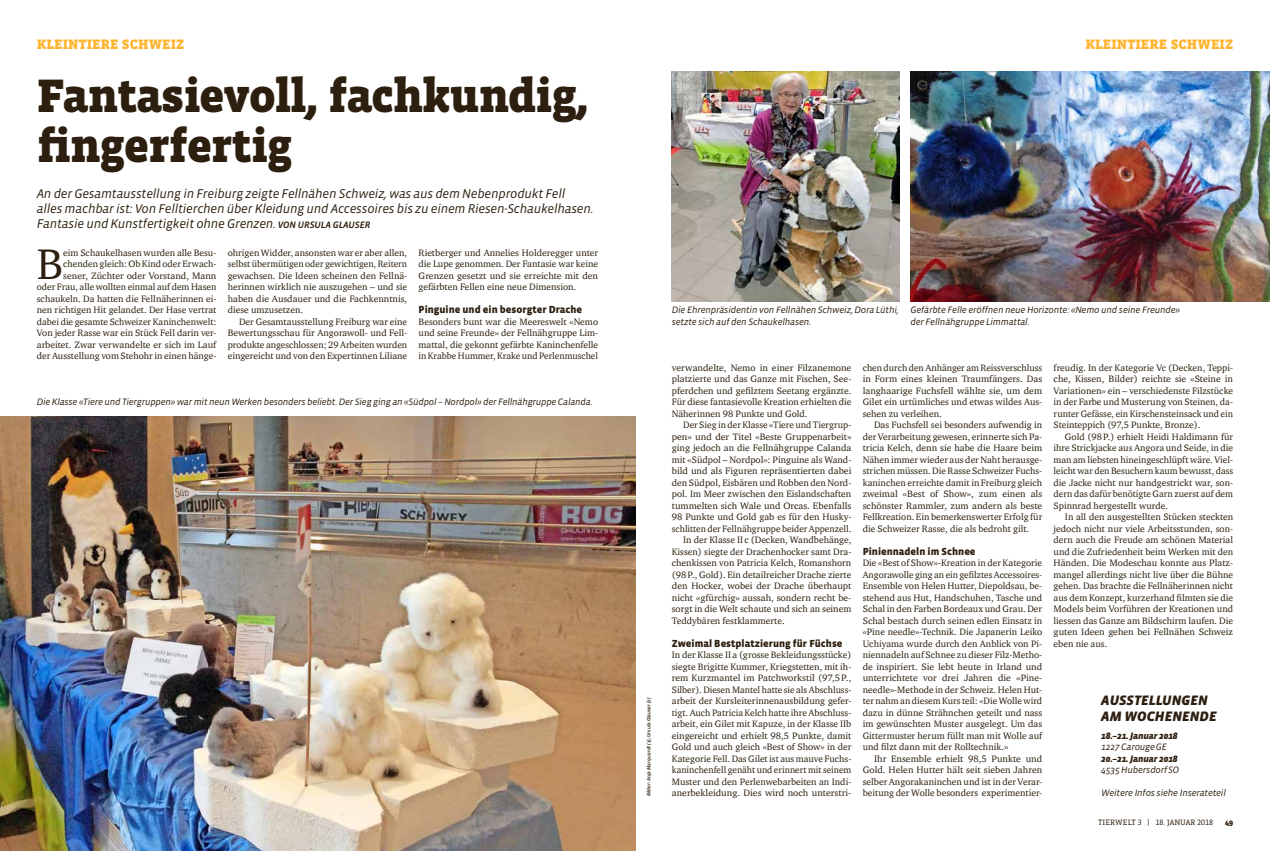
<style>
.page{position:relative;width:1270px;height:851px;background:#fff}
.page>*{position:absolute;margin:0;border:0;box-sizing:border-box;transform-origin:0 0}
.t1{font:900 48px/50px "Vista Slab OT";letter-spacing:-.02em;color:#2d1f0f}
.t2{font:43.8px "Charter ITC";color:#2d1f0f}
.t3{font:900 14px "Vista Slab OT";color:#ffb42f}
.t4{font:italic 900 14px/16px "Vista Sans OT";color:#2d1f0f}
.t5{font:italic 13px/15px "Vista Sans OT";letter-spacing:-.02em;color:#2d1f0f}
.t6{font:900 10.5px "Vista Sans OT";color:#2d1f0f}
.t7{font:9.5px/11.5px "Charter ITC";color:#2d1f0f;text-align:justify}
.t8{font:italic 9.5px/11.5px "Vista Sans OT";letter-spacing:-.02em;color:#2d1f0f}
.t9{font:italic 900 9.5px "Vista Sans OT";letter-spacing:-.02em;color:#2d1f0f}
.t10{font:8px "Vista Slab OT";color:#2d1f0f}
.t11{font:900 8px "Vista Slab OT";color:#2d1f0f}
.t12{font:italic 500 5px "Vista Sans OT";color:#2d1f0f}
.s1{font-weight:500;font-size:9.5px}
</style>
<div class="page">
<img style="left:0;top:416px;width:635px;height:434px">
<img style="left:910px;top:71px;width:360px;height:230px">
<img style="left:672px;top:71px;width:227px;height:230px">
<h3 class="t3" style="left:37px;top:37px;width:149px">KLEINTIERE SCHWEIZ</h3>
<h3 class="t3" style="left:1085px;top:37px;width:149px">KLEINTIERE SCHWEIZ</h3>
<h1 class="t1" style="left:37px;top:72px;width:553px">Fantasievoll, fachkundig, fingerfertig</h1>
<p class="t5" style="left:37px;top:186px;width:558px">An der Gesamtausstellung in Freiburg zeigte Fellnähen Schweiz, was aus dem Nebenprodukt Fell alles machbar ist: Von Felltierchen über Kleidung und Accessoires bis zu einem Riesen-Schaukelhasen.<br>Fantasie und Kunstfertigkeit ohne Grenzen. <span class="s1">VON URSULA GLAUSER</span></p>
<p class="t7" style="left:37px;top:246px;width:181px;text-align:right">eim Schaukelhasen wurden alle Besu&shy;chenden gleich: Ob Kind oder Erwach&shy;sener, Züchter oder Vorstand, Mann<br>oder Frau, alle wollten einmal auf dem Hasen schaukeln. Da hatten die Fellnäherinnen ei&shy;nen richtigen Hit gelandet. Der Hase vertrat dabei die gesamte Schweizer Kaninchenwelt:<br>Von jeder Rasse war ein Stück Fell darin ver&shy;arbeitet. Zwar verwandelte er sich im Lauf der Ausstellung vom Stehohr in einen hänge-</p>
<p class="t7" style="left:228px;top:246px;width:181px">ohrigen Widder, ansonsten war er aber allen, selbst übermütigen oder gewichtigen, Reitern gewachsen. Die Ideen scheinen den Fellnä&shy;herinnen wirklich nie auszugehen – und sie haben die Ausdauer und die Fachkenntnis, diese umzusetzen.</p>
<h2 class="t2" style="left:37px;top:236px;width:28px">B</h2>
<p class="t7" style="left:228px;top:315px;width:181px;text-indent:11px">Der Gesamtausstellung Freiburg war eine Bewertungsschau für Angorawoll- und Fell&shy;produkte angeschlossen; 29 Arbeiten wurden eingereicht und von den Expertinnen Liliane</p>
<p class="t7" style="left:419px;top:246px;width:181px">Rietberger und Annelies Holderegger unter die Lupe genommen. Der Fantasie war keine Grenzen gesetzt und sie erreichte mit den gefärbten Fellen eine neue Dimension.</p>
<p class="t6" style="left:419px;top:304px;width:165px">Pinguine und ein besorgter Drache</p>
<p class="t7" style="left:419px;top:315px;width:181px">Besonders bunt war die Meereswelt «Nemo und seine Freunde» der Fellnähgruppe Lim&shy;mattal, die gekonnt gefärbte Kaninchenfelle in Krabbe Hummer, Krake und Perlenmuschel</p>
<p class="t8" style="left:37px;top:396px;width:557px">Die Klasse «Tiere und Tiergruppen» war mit neun Werken besonders beliebt. Der Sieg ging an «Südpol – Nordpol» der Fellnähgruppe Calanda.</p>
<p class="t12" style="left:646px;top:796px;width:100px;rotate:-90deg">Bilder: Anja Marquardt (1); Ursula Glauser (2)</p>
<p class="t8" style="left:672px;top:304px;width:229px">Die Ehrenpräsidentin von Fellnähen Schweiz, Dora Lüthi, setzte sich auf den Schaukelhasen.</p>
<p class="t8" style="left:910px;top:304px;width:271px">Gefärbte Felle eröffnen neue Horizonte: «Nemo und seine Freunde» der Fellnähgruppe Limmattal.</p>
<p class="t7" style="left:672px;top:361px;width:181px">verwandelte, Nemo in einer Filzanemone platzierte und das Ganze mit Fischen, See&shy;pferdchen und gefilztem Seetang ergänzte.<br>Für diese fantasievolle Kreation erhielten die Näherinnen 98 Punkte und Gold.</p>
<p class="t7" style="left:683px;top:419px;width:170px">Der Sieg in der Klasse «Tiere und Tiergrup-</p>
<p class="t7" style="left:672px;top:430px;width:181px">pen» und der Titel «Beste Gruppenarbeit»</p>
<p class="t7" style="left:672px;top:442px;width:181px">ging jedoch an die Fellnähgruppe Calanda</p>
<p class="t7" style="left:672px;top:453px;width:181px">mit «Südpol – Nordpol»: Pinguine als Wand-</p>
<p class="t7" style="left:672px;top:465px;width:181px">bild und als Figuren repräsentierten dabei</p>
<p class="t7" style="left:672px;top:476px;width:181px">den Südpol, Eisbären und Robben den Nord-</p>
<p class="t7" style="left:672px;top:488px;width:181px">pol. Im Meer zwischen den Eislandschaften</p>
<p class="t7" style="left:672px;top:499px;width:181px">tummelten sich Wale und Orcas. Ebenfalls</p>
<p class="t7" style="left:672px;top:511px;width:181px">98 Punkte und Gold gab es für den Husky-</p>
<p class="t7" style="left:672px;top:522px;width:181px">schlitten der Fellnähgruppe beider Appenzell.</p>
<p class="t7" style="left:683px;top:534px;width:170px">In der Klasse II c (Decken, Wandbehänge,</p>
<p class="t7" style="left:672px;top:545px;width:181px">Kissen) siegte der Drachenhocker samt Dra-</p>
<p class="t7" style="left:672px;top:557px;width:181px">chenkissen von Patricia Kelch, Romanshorn</p>
<p class="t7" style="left:672px;top:568px;width:181px">(98P., Gold). Ein detailreicher Drache zierte</p>
<p class="t7" style="left:672px;top:580px;width:181px">den Hocker, wobei der Drache überhaupt</p>
<p class="t7" style="left:672px;top:591px;width:181px">nicht «gfürchig» aussah, sondern recht be-</p>
<p class="t7" style="left:672px;top:603px;width:181px">sorgt in die Welt schaute und sich an seinem</p>
<p class="t7" style="left:672px;top:614px;width:114px">Teddybären festklammerte.</p>
<p class="t6" style="left:672px;top:637px;width:172px">Zweimal Bestplatzierung für Füchse</p>
<p class="t7" style="left:672px;top:649px;width:181px">In der Klasse IIa (grosse Bekleidungsstücke) siegte Brigitte Kummer, Kriegstetten, mit ih&shy;rem Kurzmantel im Patchworkstil (97,5P., Silber). Diesen Mantel hatte sie als Abschluss&shy;arbeit der Kursleiterinnenausbildung gefer&shy;tigt. Auch Patricia Kelch hatte ihre Abschluss&shy;arbeit, ein Gilet mit Kapuze, in der Klasse IIb eingereicht und erhielt 98,5 Punkte, damit Gold und auch gleich «Best of Show» in der Kategorie Fell. Das Gilet ist aus mauve Fuchs&shy;kaninchenfell genäht und erinnert mit seinem Muster und den Perlenwebarbeiten an Indi&shy;anerbekleidung. Dies wird noch unterstri-</p>
<p class="t7" style="left:863px;top:361px;width:181px">chen durch den Anhänger am Reissverschluss in Form eines kleinen Traumfängers. Das langhaarige Fuchsfell wählte sie, um dem Gilet ein urtümliches und etwas wildes Aus&shy;sehen zu verleihen.</p>
<p class="t7" style="left:863px;top:419px;width:181px;text-indent:11px">Das Fuchsfell sei besonders aufwendig in der Verarbeitung gewesen, erinnerte sich Pa&shy;tricia Kelch, denn sie habe die Haare beim Nähen immer wieder aus der Naht herausge&shy;strichen müssen. Die Rasse Schweizer Fuchs&shy;kaninchen erreichte damit in Freiburg gleich zweimal «Best of Show», zum einen als schönster Rammler, zum andern als beste Fellkreation. Ein bemerkenswerter Erfolg für die Schweizer Rasse, die als bedroht gilt.</p>
<p class="t6" style="left:863px;top:545px;width:114px">Piniennadeln im Schnee</p>
<p class="t7" style="left:863px;top:557px;width:181px">Die «Best of Show»-Kreation in der Kategorie Angorawolle ging an ein gefilztes Accessoires-Ensemble von Helen Hutter, Diepoldsau, be&shy;stehend aus Hut, Handschuhen, Tasche und Schal in den Farben Bordeaux und Grau. Der Schal bestach durch seinen edlen Einsatz in «Pine needle»-Technik. Die Japanerin Leiko Uchiyama wurde durch den Anblick von Pi&shy;niennadeln auf Schnee zu dieser Filz-Metho&shy;de inspiriert. Sie lebt heute in Irland und unterrichtete vor drei Jahren die «Pine&shy;needle»-Methode in der Schweiz. Helen Hut&shy;ter nahm an diesem Kurs teil: «Die Wolle wird dazu in dünne Strähnchen geteilt und nass im gewünschten Muster ausgelegt. Um das Gittermuster herum füllt man mit Wolle auf und filzt dann mit der Rolltechnik.»</p>
<p class="t7" style="left:863px;top:752px;width:181px;text-indent:11px">Ihr Ensemble erhielt 98,5 Punkte und Gold. Helen Hutter hält seit sieben Jahren selber Angorakaninchen und ist in der Verar&shy;beitung der Wolle besonders experimentier-</p>
<p class="t7" style="left:1054px;top:361px;width:181px">freudig. In der Kategorie Vc (Decken, Teppi&shy;che, Kissen, Bilder) reichte sie «Steine in Variationen» ein – verschiedenste Filzstücke in der Farbe und Musterung von Steinen, da&shy;runter Gefässe, ein Kirschensteinsack und ein Steinteppich (97,5 Punkte, Bronze).</p>
<p class="t7" style="left:1054px;top:430px;width:181px;text-indent:11px">Gold (98P.) erhielt Heidi Haldimann für ihre Strickjacke aus Angora und Seide, in die man am liebsten hineingeschlüpft wäre. Viel&shy;leicht war den Besuchern kaum bewusst, dass die Jacke nicht nur handgestrickt war, son&shy;dern das dafür benötigte Garn zuerst auf dem Spinnrad hergestellt wurde.</p>
<p class="t7" style="left:1054px;top:511px;width:181px;text-indent:11px">In all den ausgestellten Stücken steckten jedoch nicht nur viele Arbeitsstunden, son&shy;dern auch die Freude am schönen Material und die Zufriedenheit beim Werken mit den Händen. Die Modeschau konnte aus Platz&shy;mangel allerdings nicht live über die Bühne gehen. Das brachte die Fellnäherinnen nicht aus dem Konzept, kurzerhand filmten sie die Models beim Vorführen der Kreationen und liessen das Ganze am Bildschirm laufen. Die guten Ideen gehen bei Fellnähen Schweiz eben nie aus.</p>
<h3 class="t4" style="left:1101px;top:692px;width:117px">AUSSTELLUNGEN<br>AM WOCHENENDE</h3>
<p class="t9" style="left:1101px;top:730px;width:78px">18.–21. Januar 2018</p>
<p class="t8" style="left:1101px;top:741px;width:67px">1227 CarougeGE</p>
<p class="t9" style="left:1101px;top:753px;width:78px">20.–21. Januar 2018</p>
<p class="t8" style="left:1101px;top:764px;width:79px">4535 HubersdorfSO</p>
<p class="t8" style="left:1101px;top:787px;width:126px">Weitere Infos siehe Inserateteil</p>
<p class="t10" style="left:1098px;top:818px;width:117px">TIERWELT 3 | 18. JANUAR 2018</p>
<p class="t11" style="left:1225px;top:818px;width:9px">49</p>
</div>
